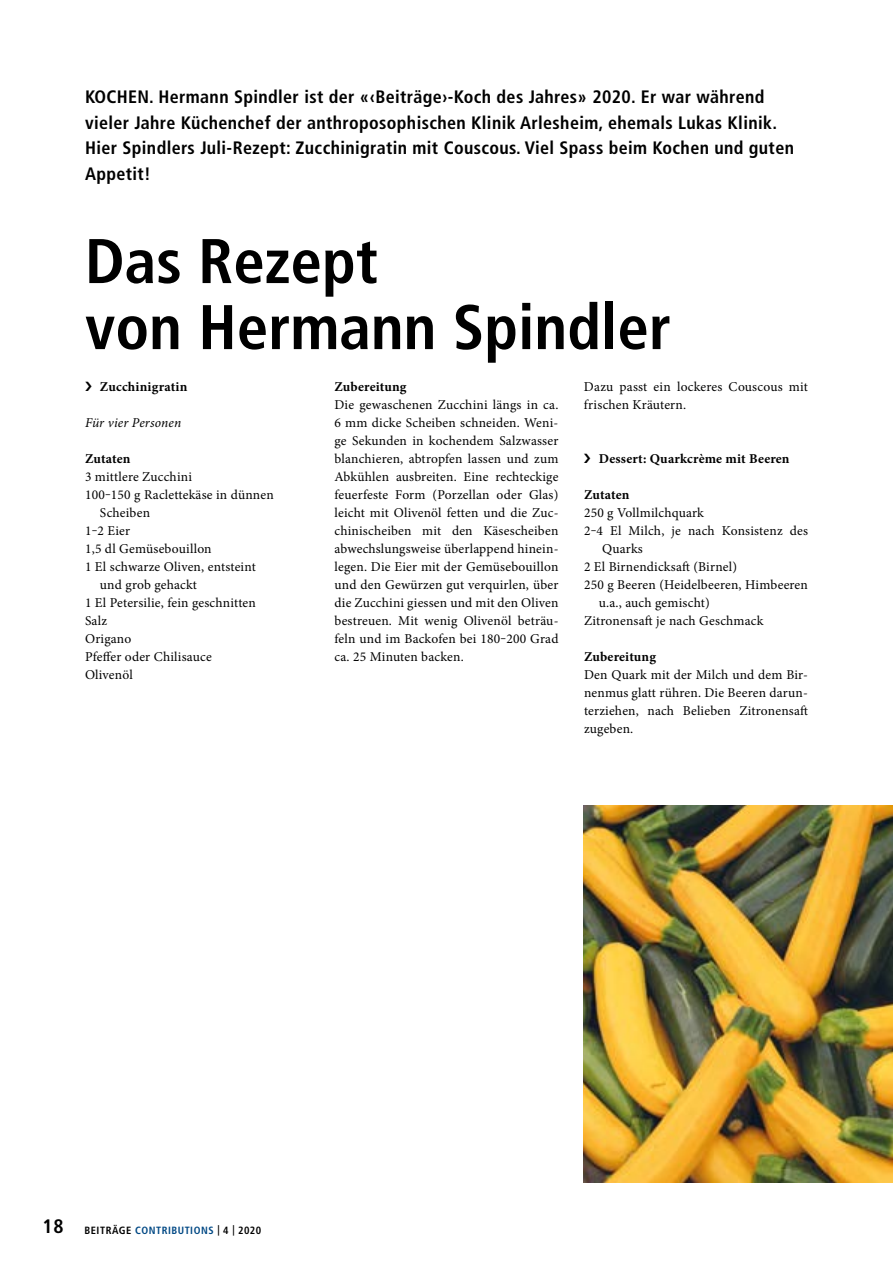
<style>
.page{position:relative;width:893px;height:1263px;background:#fff}
.page>*{position:absolute;margin:0;border:0;box-sizing:border-box;transform-origin:0 0}
.t1{font:700 condensed 63px/66px "Frutiger LT Pro";color:#000}
.t2{font:700 condensed 18px/25.5px "Frutiger LT Pro";letter-spacing:.02em;color:#000}
.t3{font:13.5px/18px "Minion Pro";letter-spacing:.015em;color:#000;text-align:justify}
.t4{font:700 13.5px "Minion Pro";letter-spacing:.01em;color:#000}
.t5{font:italic 13.5px "Minion Pro";letter-spacing:.01em;color:#000}
.t6{font:700 condensed 10.5px "Frutiger LT Pro";letter-spacing:.05em;color:#000}
.s1{font-size:19.5px}
.s2{color:#004884}
</style>
<div class="page">
<img style="left:584px;top:805px;width:309px;height:377px">
<p class="t2" style="left:85px;top:84px;width:710px">KOCHEN. Hermann Spindler ist der «‹Beiträge›-Koch des Jahres» 2020. Er war während vieler Jahre Küchenchef der anthroposophischen Klinik Arlesheim, ehemals Lukas Klinik.<br>Hier Spindlers Juli-Rezept: Zucchinigratin mit Couscous. Viel Spass beim Kochen und guten Appetit!</p>
<h1 class="t1" style="left:85px;top:228px;width:587px">Das Rezept<br>von Hermann Spindler</h1>
<p class="t4" style="left:334px;top:377px;width:74px">Zubereitung</p>
<p class="t3" style="left:334px;top:396px;width:225px">Die gewaschenen Zucchini längs in ca.<br>6 mm dicke Scheiben schneiden. Weni&shy;ge Sekunden in kochendem Salzwasser blanchieren, abtropfen lassen und zum Abkühlen ausbreiten. Eine rechteckige feuerfeste Form (Porzellan oder Glas) leicht mit Olivenöl fetten und die Zuc&shy;chinischeiben mit den Käsescheiben abwechslungsweise überlappend hinein&shy;legen. Die Eier mit der Gemüsebouillon und den Gewürzen gut verquirlen, über die Zucchini giessen und mit den Oliven bestreuen. Mit wenig Olivenöl beträu&shy;feln und im Backofen bei 180‒200 Grad ca. 25 Minuten backen.</p>
<p class="t3" style="left:584px;top:378px;width:225px">Dazu passt ein lockeres Couscous mit frischen Kräutern.</p>
<p class="t4" style="left:100px;top:377px;width:89px">Zucchinigratin</p>
<p class="t5" style="left:85px;top:414px;width:98px">Für vier Personen</p>
<p class="t4" style="left:85px;top:449px;width:47px">Zutaten</p>
<p class="t3" style="left:85px;top:468px;width:109px">3 mittlere Zucchini</p>
<p class="t3" style="left:85px;top:486px;width:190px">100‒150 g Raclettekäse in dünnen</p>
<p class="t3" style="left:100px;top:504px;width:52px">Scheiben</p>
<p class="t3" style="left:85px;top:522px;width:47px">1‒2 Eier</p>
<p class="t3" style="left:85px;top:540px;width:128px">1,5 dl Gemüsebouillon</p>
<p class="t3" style="left:85px;top:558px;width:172px">1 El schwarze Oliven, entsteint</p>
<p class="t3" style="left:100px;top:576px;width:98px">und grob gehackt</p>
<p class="t3" style="left:85px;top:594px;width:172px">1 El Petersilie, fein geschnitten</p>
<p class="t3" style="left:85px;top:612px;width:24px">Salz</p>
<p class="t3" style="left:85px;top:630px;width:48px">Origano</p>
<p class="t3" style="left:85px;top:648px;width:128px">Pfeffer oder Chilisauce</p>
<p class="t3" style="left:85px;top:666px;width:49px">Olivenöl</p>
<p class="t4" style="left:599px;top:449px;width:192px">Dessert: Quarkcrème mit Beeren</p>
<p class="t4" style="left:584px;top:485px;width:47px">Zutaten</p>
<p class="t3" style="left:584px;top:504px;width:121px">250 g Vollmilchquark</p>
<p class="t3" style="left:584px;top:522px;width:225px">2‒4 El Milch, je nach Konsistenz des</p>
<p class="t3" style="left:602px;top:540px;width:42px">Quarks</p>
<p class="t3" style="left:584px;top:558px;width:155px">2 El Birnendicksaft (Birnel)</p>
<p class="t3" style="left:584px;top:576px;width:225px">250 g Beeren (Heidelbeeren, Himbeeren</p>
<p class="t3" style="left:599px;top:594px;width:112px">u.a., auch gemischt)</p>
<p class="t3" style="left:584px;top:612px;width:181px">Zitronensaft je nach Geschmack</p>
<p class="t4" style="left:584px;top:647px;width:74px">Zubereitung</p>
<p class="t3" style="left:584px;top:666px;width:225px">Den Quark mit der Milch und dem Bir&shy;nenmus glatt rühren. Die Beeren darun&shy;terziehen, nach Belieben Zitronensaft zugeben.</p>
<p class="t6" style="left:43px;top:1224px;width:220px"><span class="s1">18</span> BEITRÄGE <span class="s2">CONTRIBUTIONS</span> | 4 | 2020</p>
</div>
